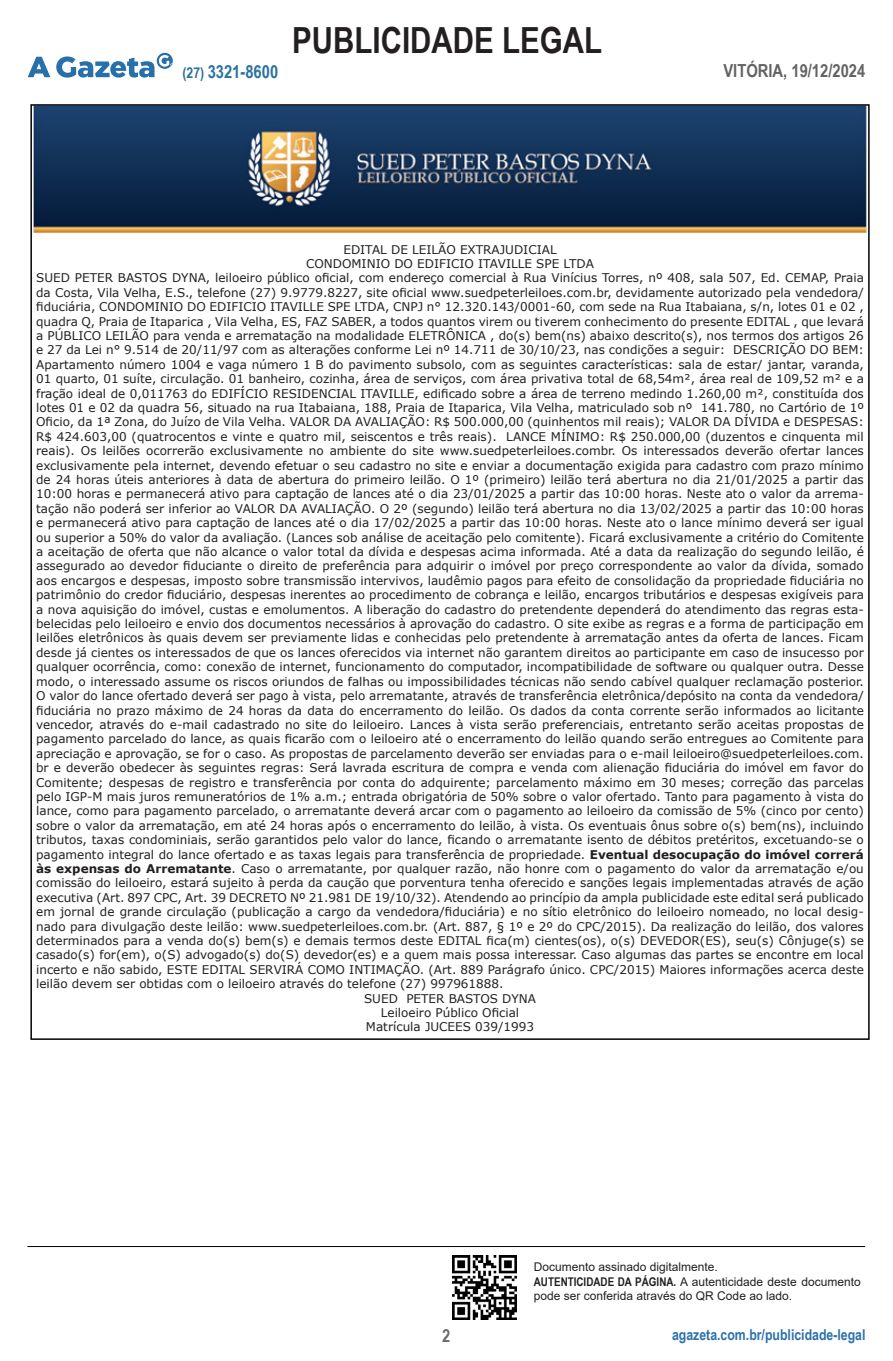
<style>
.page{position:relative;width:893px;height:1361px;background:#fff}
.page>*{position:absolute;margin:0;border:0;box-sizing:border-box;transform-origin:0 0}
.t1{font:700 36px "Arial Narrow";color:#231f20}
.t2{font:700 18px "Arial Narrow";color:#636366}
.t3{font:700 18px "Arial Narrow";color:#2b71a1}
.t4{font:700 18px "Arial Narrow";color:#6c6d70}
.t5{font:700 15px "Arial Narrow";color:#2d72ab}
.Parágrafo_padrão_PL{font:12px/14.4px "Verdana";color:#231f20;text-align:justify}
.t6{font:12px/14.4px "Arial";color:#231f20}
.s1{font-size:15px}
.s2{font-weight:700}
.s3{font-family:"Arial Narrow";font-weight:700}
</style>
<div class="page">
<hr style="left:27px;top:1246px;width:838px;height:1px;background:#000001">
<img style="left:453px;top:1255px;width:63px;height:64px">
<svg style="left:28px;top:53px;width:145px;height:25px"></svg>
<img style="left:34px;top:107px;width:832px;height:125px">
<h1 class="t1" style="left:292px;top:13px;width:311px">PUBLICIDADE LEGAL</h1>
<h2 class="t3" style="left:182px;top:58px;width:97px"><span class="s1">(27)</span> 3321-8600</h2>
<h2 class="t2" style="left:723px;top:57px;width:143px">VITÓRIA, 19/12/2024</h2>
<p class="Parágrafo_padrão_PL" style="left:343px;top:242px;width:215px">EDITAL DE LEILÃO EXTRAJUDICIAL</p>
<p class="Parágrafo_padrão_PL" style="left:306px;top:256px;width:289px">CONDOMINIO DO EDIFICIO ITAVILLE SPE LTDA</p>
<p class="Parágrafo_padrão_PL" style="left:36px;top:271px;width:829px">SUED PETER BASTOS DYNA, leiloeiro público oficial, com endereço comercial à Rua Vinícius Torres, nº 408, sala 507, Ed. CEMAP, Praia da Costa, Vila Velha, E.S., telefone (27) 9.9779.8227, site oficial www.suedpeterleiloes.com.br, devidamente autorizado pela vendedora/ fiduciária, CONDOMINIO DO EDIFICIO ITAVILLE SPE LTDA, CNPJ n° 12.320.143/0001-60, com sede na Rua Itabaiana, s/n, lotes 01 e 02 , quadra Q, Praia de Itaparica , Vila Velha, ES, FAZ SABER, a todos quantos virem ou tiverem conhecimento do presente EDITAL , que levará a PÚBLICO LEILÃO para venda e arrematação na modalidade ELETRÔNICA , do(s) bem(ns) abaixo descrito(s), nos termos dos artigos 26 e 27 da Lei n° 9.514 de 20/11/97 com as alterações conforme Lei nº 14.711 de 30/10/23, nas condições a seguir: DESCRIÇÃO DO BEM:<br>Apartamento número 1004 e vaga número 1 B do pavimento subsolo, com as seguintes características: sala de estar/ jantar, varanda, 01 quarto, 01 suíte, circulação. 01 banheiro, cozinha, área de serviços, com área privativa total de 68,54m², área real de 109,52 m² e a fração ideal de 0,011763 do EDIFÍCIO RESIDENCIAL ITAVILLE, edificado sobre a área de terreno medindo 1.260,00 m², constituída dos lotes 01 e 02 da quadra 56, situado na rua Itabaiana, 188, Praia de Itaparica, Vila Velha, matriculado sob nº 141.780, no Cartório de 1º Oficio, da 1ª Zona, do Juízo de Vila Velha. VALOR DA AVALIAÇÃO: R$ 500.000,00 (quinhentos mil reais); VALOR DA DÍVIDA e DESPESAS:<br>R$ 424.603,00 (quatrocentos e vinte e quatro mil, seiscentos e três reais). LANCE MÍNIMO: R$ 250.000,00 (duzentos e cinquenta mil reais). Os leilões ocorrerão exclusivamente no ambiente do site www.suedpeterleiloes.combr. Os interessados deverão ofertar lances exclusivamente pela internet, devendo efetuar o seu cadastro no site e enviar a documentação exigida para cadastro com prazo mínimo de 24 horas úteis anteriores à data de abertura do primeiro leilão. O 1º (primeiro) leilão terá abertura no dia 21/01/2025 a partir das 10:00 horas e permanecerá ativo para captação de lances até o dia 23/01/2025 a partir das 10:00 horas. Neste ato o valor da arrema&shy;tação não poderá ser inferior ao VALOR DA AVALIAÇÃO. O 2º (segundo) leilão terá abertura no dia 13/02/2025 a partir das 10:00 horas e permanecerá ativo para captação de lances até o dia 17/02/2025 a partir das 10:00 horas. Neste ato o lance mínimo deverá ser igual ou superior a 50% do valor da avaliação. (Lances sob análise de aceitação pelo comitente). Ficará exclusivamente a critério do Comitente a aceitação de oferta que não alcance o valor total da dívida e despesas acima informada. Até a data da realização do segundo leilão, é assegurado ao devedor fiduciante o direito de preferência para adquirir o imóvel por preço correspondente ao valor da dívida, somado aos encargos e despesas, imposto sobre transmissão intervivos, laudêmio pagos para efeito de consolidação da propriedade fiduciária no patrimônio do credor fiduciário, despesas inerentes ao procedimento de cobrança e leilão, encargos tributários e despesas exigíveis para a nova aquisição do imóvel, custas e emolumentos. A liberação do cadastro do pretendente dependerá do atendimento das regras esta&shy;belecidas pelo leiloeiro e envio dos documentos necessários à aprovação do cadastro. O site exibe as regras e a forma de participação em leilões eletrônicos às quais devem ser previamente lidas e conhecidas pelo pretendente à arrematação antes da oferta de lances. Ficam desde já cientes os interessados de que os lances oferecidos via internet não garantem direitos ao participante em caso de insucesso por qualquer ocorrência, como: conexão de internet, funcionamento do computador, incompatibilidade de software ou qualquer outra. Desse modo, o interessado assume os riscos oriundos de falhas ou impossibilidades técnicas não sendo cabível qualquer reclamação posterior.<br>O valor do lance ofertado deverá ser pago à vista, pelo arrematante, através de transferência eletrônica/depósito na conta da vendedora/ fiduciária no prazo máximo de 24 horas da data do encerramento do leilão. Os dados da conta corrente serão informados ao licitante vencedor, através do e-mail cadastrado no site do leiloeiro. Lances à vista serão preferenciais, entretanto serão aceitas propostas de pagamento parcelado do lance, as quais ficarão com o leiloeiro até o encerramento do leilão quando serão entregues ao Comitente para apreciação e aprovação, se for o caso. As propostas de parcelamento deverão ser enviadas para o e-mail leiloeiro@suedpeterleiloes.com. br e deverão obedecer às seguintes regras: Será lavrada escritura de compra e venda com alienação fiduciária do imóvel em favor do Comitente; despesas de registro e transferência por conta do adquirente; parcelamento máximo em 30 meses; correção das parcelas pelo IGP-M mais juros remuneratórios de 1% a.m.; entrada obrigatória de 50% sobre o valor ofertado. Tanto para pagamento à vista do lance, como para pagamento parcelado, o arrematante deverá arcar com o pagamento ao leiloeiro da comissão de 5% (cinco por cento) sobre o valor da arrematação, em até 24 horas após o encerramento do leilão, à vista. Os eventuais ônus sobre o(s) bem(ns), incluindo tributos, taxas condominiais, serão garantidos pelo valor do lance, ficando o arrematante isento de débitos pretéritos, excetuando-se o pagamento integral do lance ofertado e as taxas legais para transferência de propriedade. <span class="s2">Eventual desocupação do imóvel correrá às expensas do Arrematante</span>. Caso o arrematante, por qualquer razão, não honre com o pagamento do valor da arrematação e/ou comissão do leiloeiro, estará sujeito à perda da caução que porventura tenha oferecido e sanções legais implementadas através de ação executiva (Art. 897 CPC, Art. 39 DECRETO Nº 21.981 DE 19/10/32). Atendendo ao princípio da ampla publicidade este edital será publicado em jornal de grande circulação (publicação a cargo da vendedora/fiduciária) e no sítio eletrônico do leiloeiro nomeado, no local desig&shy;nado para divulgação deste leilão: www.suedpeterleiloes.com.br. (Art. 887, § 1º e 2º do CPC/2015). Da realização do leilão, dos valores determinados para a venda do(s) bem(s) e demais termos deste EDITAL fica(m) cientes(os), o(s) DEVEDOR(ES), seu(s) Cônjuge(s) se casado(s) for(em), o(S) advogado(s) do(S) devedor(es) e a quem mais possa interessar. Caso algumas das partes se encontre em local incerto e não sabido, ESTE EDITAL SERVIRÁ COMO INTIMAÇÃO. (Art. 889 Parágrafo único. CPC/2015) Maiores informações acerca deste leilão devem ser obtidas com o leiloeiro através do telefone (27) 997961888.</p>
<p class="Parágrafo_padrão_PL" style="left:364px;top:991px;width:173px">SUED PETER BASTOS DYNA</p>
<p class="Parágrafo_padrão_PL" style="left:381px;top:1005px;width:140px">Leiloeiro Público Oficial</p>
<p class="Parágrafo_padrão_PL" style="left:366px;top:1019px;width:170px">Matrícula JUCEES 039/1993</p>
<p class="t6" style="left:534px;top:1259px;width:328px">Documento assinado digitalmente.<br><span class="s3">AUTENTICIDADE DA PÁGINA.</span> A autenticidade deste documento pode ser conferida através do QR Code ao lado.</p>
<h2 class="t4" style="left:442px;top:1322px;width:10px">2</h2>
<p class="t5" style="left:672px;top:1323px;width:195px">agazeta.com.br/publicidade-legal</p>
</div>
